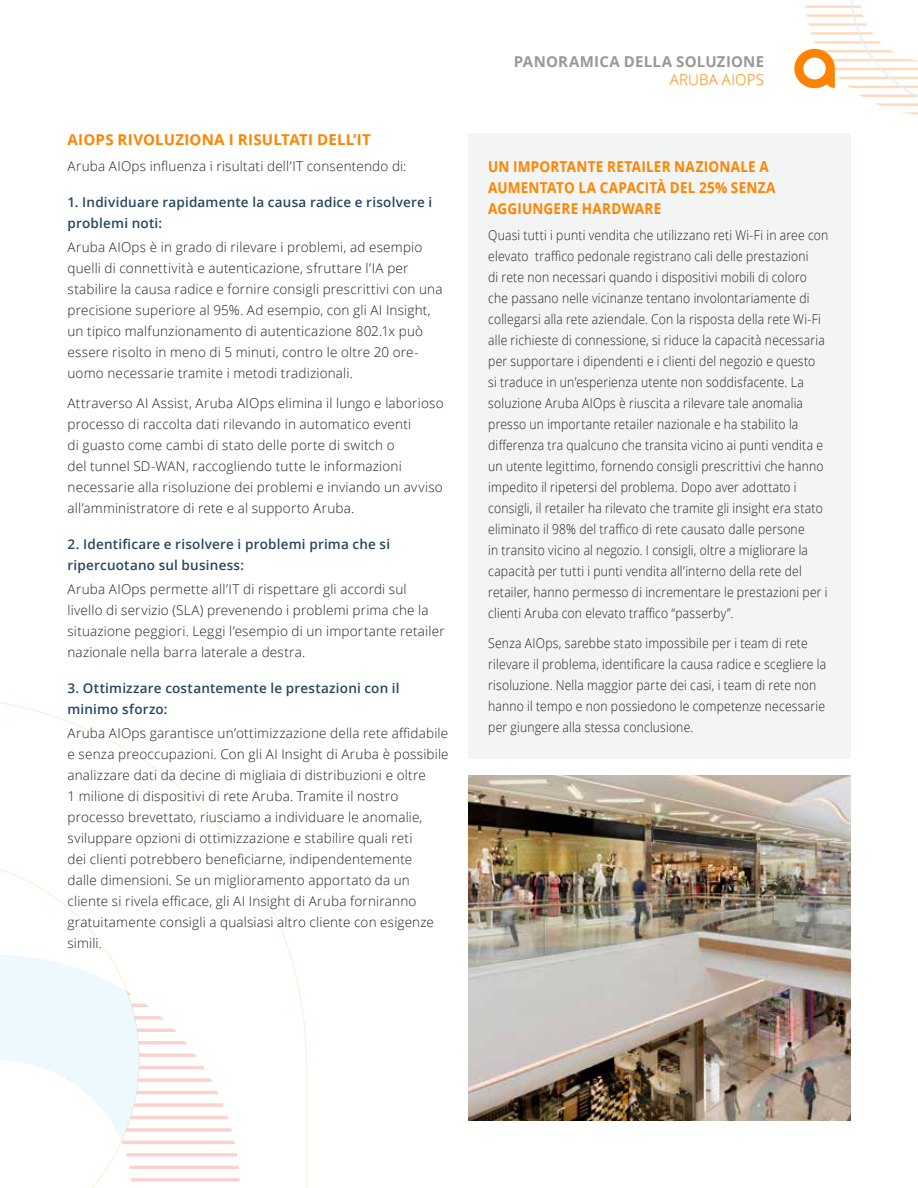
<style>
.page{position:relative;width:918px;height:1188px;background:#fff}
.page>*{position:absolute;margin:0;border:0;box-sizing:border-box;transform-origin:0 0}
.t1{font:700 15px/21px "Open Sans";letter-spacing:.015em;color:#ff8300;scale:.9 1}
.t2{font:700 15px "Open Sans";letter-spacing:.015em;color:#ff8300}
.t3{font:700 15px "Open Sans";letter-spacing:.015em;color:#999899}
.t4{font:300 15px "Open Sans";letter-spacing:.015em;color:#ff8300}
.t5{font:300 13.5px/21px "Open Sans";letter-spacing:.015em;color:#231f20}
.t6{font:300 13.5px/21px "Open Sans";letter-spacing:.015em;color:#231f20;scale:.9 1}
.t7{font:600 13.5px/21px "Open Sans";letter-spacing:.015em;color:#274661}
</style>
<div class="page">
<svg style="left:0;top:702px;width:307px;height:486px"></svg>
<svg style="left:794px;top:0;width:124px;height:115px"></svg>
<div style="left:468px;top:134px;width:382px;height:625px;background:#f3f4f4"></div>
<img style="left:468px;top:776px;width:382px;height:344px">
<p class="t2" style="left:68px;top:129px;width:305px">AIOPS RIVOLUZIONA I RISULTATI DELL’IT</p>
<p class="t5" style="left:68px;top:155px;width:341px">Aruba AIOps influenza i risultati dell’IT consentendo di:</p>
<p class="t7" style="left:68px;top:191px;width:366px">1. Individuare rapidamente la causa radice e risolvere i problemi noti:</p>
<p class="t5" style="left:68px;top:236px;width:377px">Aruba AIOps è in grado di rilevare i problemi, ad esempio quelli di connettività e autenticazione, sfruttare l’IA per stabilire la causa radice e fornire consigli prescrittivi con una precisione superiore al 95%. Ad esempio, con gli AI Insight, un tipico malfunzionamento di autenticazione 802.1x può essere risolto in meno di 5 minuti, contro le oltre 20 ore&shy;uomo necessarie tramite i metodi tradizionali.</p>
<p class="t5" style="left:68px;top:392px;width:378px">Attraverso AI Assist, Aruba AIOps elimina il lungo e laborioso processo di raccolta dati rilevando in automatico eventi<br>di guasto come cambi di stato delle porte di switch o<br>del tunnel SD-WAN, raccogliendo tutte le informazioni necessarie alla risoluzione dei problemi e inviando un avviso all’amministratore di rete e al supporto Aruba.</p>
<p class="t7" style="left:68px;top:533px;width:324px">2. Identificare e risolvere i problemi prima che si ripercuotano sul business:</p>
<p class="t5" style="left:68px;top:578px;width:379px">Aruba AIOps permette all’IT di rispettare gli accordi sul livello di servizio (SLA) prevenendo i problemi prima che la situazione peggiori. Leggi l’esempio di un importante retailer nazionale nella barra laterale a destra.</p>
<p class="t7" style="left:68px;top:677px;width:334px">3. Ottimizzare costantemente le prestazioni con il minimo sforzo:</p>
<p class="t5" style="left:68px;top:722px;width:383px">Aruba AIOps garantisce un’ottimizzazione della rete affidabile e senza preoccupazioni. Con gli AI Insight di Aruba è possibile analizzare dati da decine di migliaia di distribuzioni e oltre<br>1 milione di dispositivi di rete Aruba. Tramite il nostro processo brevettato, riusciamo a individuare le anomalie, sviluppare opzioni di ottimizzazione e stabilire quali reti<br>dei clienti potrebbero beneficiarne, indipendentemente<br>dalle dimensioni. Se un miglioramento apportato da un cliente si rivela efficace, gli AI Insight di Aruba forniranno gratuitamente consigli a qualsiasi altro cliente con esigenze simili.</p>
<p class="t3" style="left:514px;top:51px;width:252px">PANORAMICA DELLA SOLUZIONE</p>
<p class="t4" style="left:670px;top:69px;width:96px">ARUBA AIOPS</p>
<p class="t1" style="left:488px;top:156px;width:321px">UN IMPORTANTE RETAILER NAZIONALE A<br>AUMENTATO LA CAPACITÀ DEL 25% SENZA<br>AGGIUNGERE HARDWARE</p>
<p class="t6" style="left:488px;top:224px;width:379px">Quasi tutti i punti vendita che utilizzano reti Wi-Fi in aree con elevato traffico pedonale registrano cali delle prestazioni<br>di rete non necessari quando i dispositivi mobili di coloro che passano nelle vicinanze tentano involontariamente di collegarsi alla rete aziendale. Con la risposta della rete Wi-Fi alle richieste di connessione, si riduce la capacità necessaria per supportare i dipendenti e i clienti del negozio e questo<br>si traduce in un’esperienza utente non soddisfacente. La soluzione Aruba AIOps è riuscita a rilevare tale anomalia presso un importante retailer nazionale e ha stabilito la differenza tra qualcuno che transita vicino ai punti vendita e un utente legittimo, fornendo consigli prescrittivi che hanno impedito il ripetersi del problema. Dopo aver adottato i consigli, il retailer ha rilevato che tramite gli insight era stato eliminato il 98% del traffico di rete causato dalle persone<br>in transito vicino al negozio. I consigli, oltre a migliorare la capacità per tutti i punti vendita all’interno della rete del retailer, hanno permesso di incrementare le prestazioni per i clienti Aruba con elevato traffico “passerby”.</p>
<p class="t6" style="left:488px;top:632px;width:377px">Senza AIOps, sarebbe stato impossibile per i team di rete rilevare il problema, identificare la causa radice e scegliere la risoluzione. Nella maggior parte dei casi, i team di rete non hanno il tempo e non possiedono le competenze necessarie per giungere alla stessa conclusione.</p>
</div>
